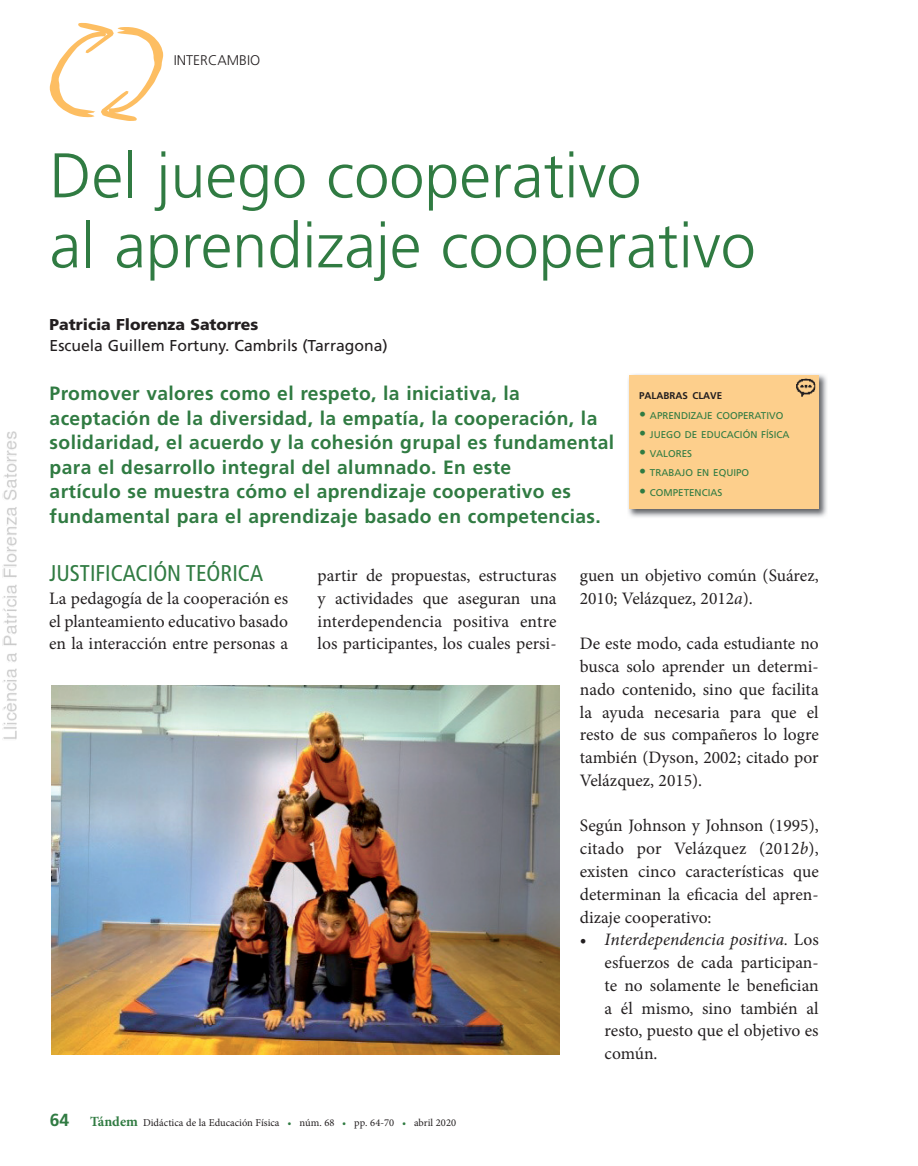
<style>
.page{position:relative;width:918px;height:1166px;background:#fff}
.page>*{position:absolute;margin:0;border:0;box-sizing:border-box;transform-origin:0 0}
.t1{font:300 63px/70px "Frutiger LT Std";color:#307b42}
.t2{font:condensed 22.75px "Frutiger LT Std";color:#307b42}
.t3{font:700 19.25px/24.5px "Frutiger LT Std";letter-spacing:.02em;color:#307b42}
.t4{font:17.5px/22.8px "Minion Pro";color:#231f20;text-align:justify}
.t5{font:15.75px "Frutiger LT Std";color:#231f20}
.t6{font:900 15.75px "Frutiger LT Std";color:#231f20}
.t7{font:300 14px "Frutiger LT Std";color:#231f20}
.t8{font:10.5px "Minion Pro";color:#231f20}
.t9{font:9.8px "Frutiger LT Std";color:#307b42}
.t10{font:700 9.8px "Frutiger LT Std";color:#231f20}
.s1{font-weight:700;font-size:14px}
.s2{font-family:"Frutiger LT Std";font-weight:700;font-size:17.5px;color:#307b42}
.s3{font-weight:700;font-size:14px;color:#307b42}
.s4{color:#307b42}
.s5{font-style:italic}
</style>
<div class="page">
<img style="left:2px;top:22px;width:825px;height:1033px">
<p class="t7" style="left:174px;top:52px;width:88px">INTERCAMBIO</p>
<h1 class="t1" style="left:50px;top:141px;width:707px">Del juego cooperativo<br>al aprendizaje cooperativo</h1>
<p class="t6" style="left:50px;top:315px;width:210px">Patricia Florenza Satorres</p>
<p class="t5" style="left:50px;top:337px;width:340px">Escuela Guillem Fortuny. Cambrils (Tarragona)</p>
<p class="t3" style="left:50px;top:381px;width:566px">Promover valores como el respeto, la iniciativa, la aceptación de la diversidad, la empatía, la cooperación, la solidaridad, el acuerdo y la cohesión grupal es fundamental para el desarrollo integral del alumnado. En este<br>artículo se muestra cómo el aprendizaje cooperativo es fundamental para el aprendizaje basado en competencias.</p>
<p class="t10" style="left:639px;top:390px;width:85px">PALABRAS CLAVE</p>
<p class="t9" style="left:639px;top:409px;width:146px"><span class="s1">•</span> APRENDIZAJE COOPERATIVO</p>
<p class="t9" style="left:639px;top:429px;width:152px"><span class="s1">•</span> JUEGO DE EDUCACIÓN FÍSICA</p>
<p class="t9" style="left:639px;top:448px;width:55px"><span class="s1">•</span> VALORES</p>
<p class="t9" style="left:639px;top:467px;width:112px"><span class="s1">•</span> TRABAJO EN EQUIPO</p>
<p class="t9" style="left:639px;top:486px;width:85px"><span class="s1">•</span> COMPETENCIAS</p>
<h2 class="t2" style="left:49px;top:560px;width:215px">JUSTIFICACIÓN TEÓRICA</h2>
<p class="t4" style="left:49px;top:587px;width:240px">La pedagogía de la cooperación es el planteamiento educativo basado en la interacción entre personas a</p>
<p class="t4" style="left:318px;top:564px;width:240px">partir de propuestas, estructuras y actividades que aseguran una interdependencia positiva entre los participantes, los cuales persi-</p>
<p class="t8" style="left:50px;top:1116px;width:408px"><span class="s2">64</span> <span class="s3">Tándem</span> Didáctica de la Educación Física <span class="s4">•</span> núm. 68 <span class="s4">•</span> pp. 64-70 <span class="s4">•</span> abril 2020</p>
<p class="t4" style="left:580px;top:564px;width:240px">guen un objetivo común (Suárez,<br>2010; Velázquez, 2012 <span class="s5">a</span> ).</p>
<p class="t4" style="left:580px;top:632px;width:240px">De este modo, cada estudiante no busca solo aprender un determi&shy;nado contenido, sino que facilita la ayuda necesaria para que el resto de sus compañeros lo logre también (Dyson, 2002; citado por Velázquez, 2015).</p>
<p class="t4" style="left:580px;top:814px;width:240px">Según Johnson y Johnson (1995), citado por Velázquez (2012 <span class="s5">b</span> ), existen cinco características que determinan la eficacia del apren&shy;dizaje cooperativo:</p>
<p class="t4" style="left:604px;top:928px;width:216px;text-indent:-25px">• <span class="s5">Interdependencia positiva.</span> Los esfuerzos de cada participan&shy;te no solamente le benefician a él mismo, sino también al resto, puesto que el objetivo es común.</p>
</div>
